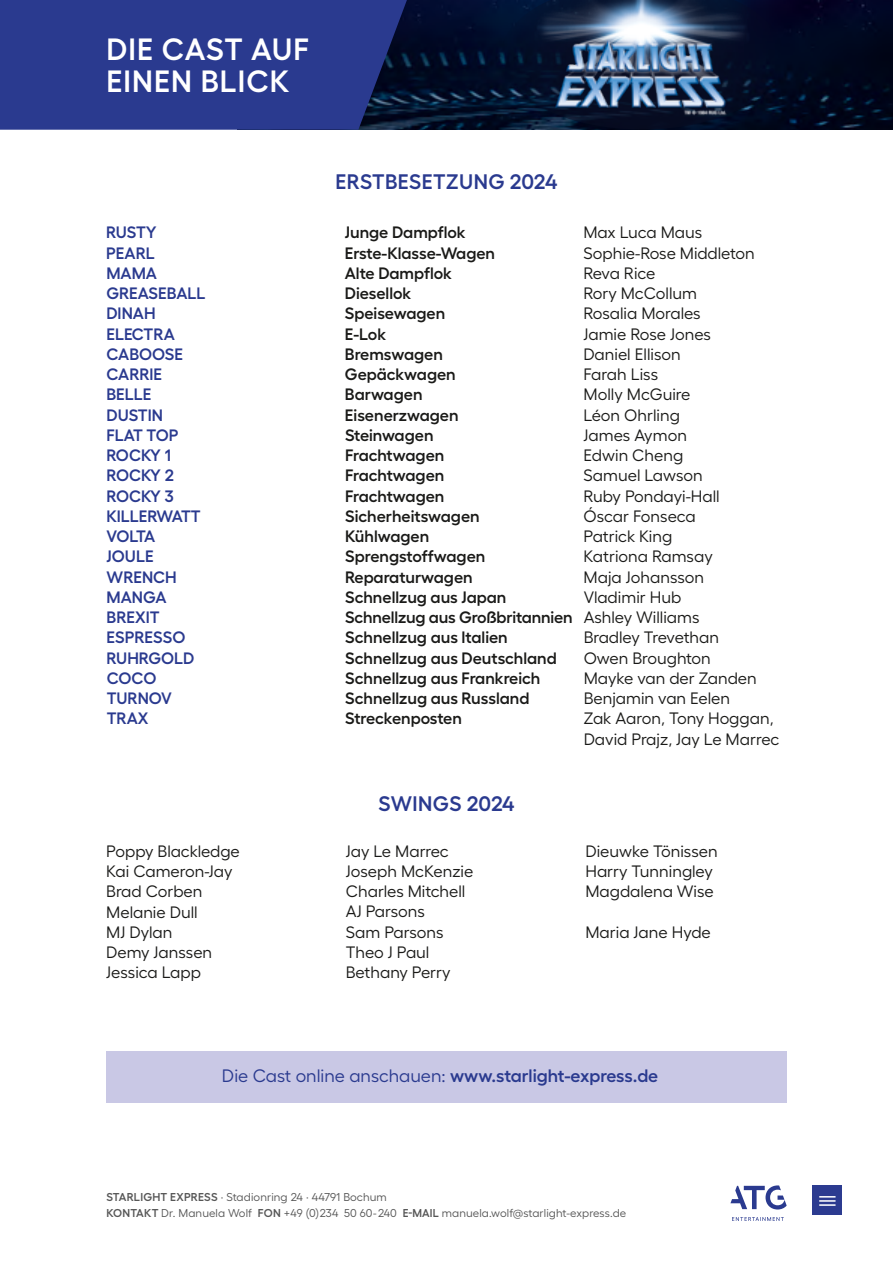
<style>
.page{position:relative;width:893px;height:1263px;background:#fff}
.page>*{position:absolute;margin:0;border:0;box-sizing:border-box;transform-origin:0 0}
.t1{font:600 30.75px/32.2px "Fellix";letter-spacing:.035em;color:#fff}
.t2{font:600 21px "Fellix";letter-spacing:.02em;color:#2a3a8f}
.t3{font:600 18px "Fellix";color:#2a3a8f}
.t4{font:16.5px/20.2px "Fellix";color:#1a1a18}
.t5{font:600 16.5px "Fellix";color:#1a1a18}
.t6{font:600 16.5px "Fellix";color:#2a3a8f}
.t7{font:16.5px "Fellix";letter-spacing:-.02em;color:#1a1a18}
.t8{font:11.4px/15.8px "Fellix";letter-spacing:.01em;color:#565656}
.s1{font-weight:400}
.s2{font-weight:600}
</style>
<div class="page">
<div style="left:812px;top:1185px;width:30px;height:30px;background:#2c3b90"></div>
<svg style="left:819px;top:1196px;width:17px;height:10px"></svg>
<svg style="left:730px;top:1185px;width:57px;height:24px"></svg>
<svg style="left:732px;top:1217px;width:52px;height:4px"></svg>
<img style="left:412px;top:0;width:481px;height:130px">
<svg style="left:501px;top:0;width:282px;height:130px;background:#020e29"></svg>
<svg style="left:0;top:0;width:412px;height:130px;background:#273788"></svg>
<img style="left:525px;top:0;width:234px;height:127px">
<div style="left:106px;top:1051px;width:681px;height:51px;background:#c9c8e5"></div>
<h1 class="t1" style="left:106px;top:30px;width:204px">DIE CAST AUF<br>EINEN BLICK</h1>
<p class="t2" style="left:335px;top:165px;width:224px">ERSTBESETZUNG 2024</p>
<p class="t6" style="left:106px;top:220px;width:52px">RUSTY</p>
<p class="t5" style="left:345px;top:220px;width:122px">Junge Dampflok</p>
<p class="t4" style="left:583px;top:221px;width:120px">Max Luca Maus</p>
<p class="t6" style="left:106px;top:240px;width:50px">PEARL</p>
<p class="t5" style="left:345px;top:240px;width:152px">Erste-Klasse-Wagen</p>
<p class="t4" style="left:583px;top:241px;width:173px">Sophie-Rose Middleton</p>
<p class="t6" style="left:106px;top:260px;width:52px">MAMA</p>
<p class="t5" style="left:345px;top:260px;width:109px">Alte Dampflok</p>
<p class="t7" style="left:583px;top:260px;width:74px">Reva Rice</p>
<p class="t6" style="left:106px;top:280px;width:101px">GREASEBALL</p>
<p class="t5" style="left:345px;top:280px;width:68px">Diesellok</p>
<p class="t4" style="left:583px;top:282px;width:115px">Rory McCollum</p>
<p class="t6" style="left:106px;top:301px;width:51px">DINAH</p>
<p class="t5" style="left:345px;top:301px;width:102px">Speisewagen</p>
<p class="t4" style="left:583px;top:302px;width:119px">Rosalia Morales</p>
<p class="t6" style="left:106px;top:321px;width:70px">ELECTRA</p>
<p class="t5" style="left:345px;top:321px;width:43px">E-Lok</p>
<p class="t4" style="left:583px;top:322px;width:129px">Jamie Rose Jones</p>
<p class="t6" style="left:106px;top:341px;width:78px">CABOOSE</p>
<p class="t5" style="left:345px;top:341px;width:99px">Bremswagen</p>
<p class="t4" style="left:583px;top:342px;width:99px">Daniel Ellison</p>
<p class="t6" style="left:106px;top:361px;width:57px">CARRIE</p>
<p class="t5" style="left:345px;top:361px;width:112px">Gepäckwagen</p>
<p class="t4" style="left:583px;top:362px;width:76px">Farah Liss</p>
<p class="t6" style="left:106px;top:381px;width:46px">BELLE</p>
<p class="t5" style="left:345px;top:381px;width:79px">Barwagen</p>
<p class="t4" style="left:583px;top:383px;width:108px">Molly McGuire</p>
<p class="t6" style="left:106px;top:402px;width:58px">DUSTIN</p>
<p class="t5" style="left:345px;top:402px;width:115px">Eisenerzwagen</p>
<p class="t4" style="left:583px;top:403px;width:98px">Léon Ohrling</p>
<p class="t6" style="left:106px;top:422px;width:74px">FLAT TOP</p>
<p class="t5" style="left:345px;top:422px;width:90px">Steinwagen</p>
<p class="t4" style="left:583px;top:423px;width:105px">James Aymon</p>
<p class="t6" style="left:106px;top:442px;width:66px">ROCKY 1</p>
<p class="t5" style="left:345px;top:442px;width:101px">Frachtwagen</p>
<p class="t4" style="left:583px;top:443px;width:101px">Edwin Cheng</p>
<p class="t6" style="left:106px;top:462px;width:69px">ROCKY 2</p>
<p class="t5" style="left:345px;top:462px;width:101px">Frachtwagen</p>
<p class="t4" style="left:584px;top:464px;width:121px">Samuel Lawson</p>
<p class="t6" style="left:107px;top:483px;width:69px">ROCKY 3</p>
<p class="t5" style="left:345px;top:483px;width:101px">Frachtwagen</p>
<p class="t4" style="left:584px;top:484px;width:138px">Ruby Pondayi-Hall</p>
<p class="t6" style="left:107px;top:503px;width:96px">KILLERWATT</p>
<p class="t5" style="left:345px;top:503px;width:136px">Sicherheitswagen</p>
<p class="t4" style="left:584px;top:504px;width:114px">Óscar Fonseca</p>
<p class="t6" style="left:107px;top:523px;width:50px">VOLTA</p>
<p class="t5" style="left:345px;top:523px;width:86px">Kühlwagen</p>
<p class="t4" style="left:584px;top:524px;width:90px">Patrick King</p>
<p class="t6" style="left:107px;top:543px;width:49px">JOULE</p>
<p class="t5" style="left:345px;top:543px;width:142px">Sprengstoffwagen</p>
<p class="t4" style="left:584px;top:545px;width:131px">Katriona Ramsay</p>
<p class="t6" style="left:107px;top:564px;width:72px">WRENCH</p>
<p class="t5" style="left:345px;top:564px;width:129px">Reparaturwagen</p>
<p class="t4" style="left:584px;top:565px;width:122px">Maja Johansson</p>
<p class="t6" style="left:107px;top:584px;width:62px">MANGA</p>
<p class="t5" style="left:345px;top:584px;width:163px">Schnellzug aus Japan</p>
<p class="t4" style="left:584px;top:585px;width:99px">Vladimir Hub</p>
<p class="t6" style="left:107px;top:604px;width:54px">BREXIT</p>
<p class="t5" style="left:345px;top:604px;width:356px">Schnellzug aus Großbritannien <span class="s1">Ashley Williams</span></p>
<p class="t6" style="left:107px;top:624px;width:80px">ESPRESSO</p>
<p class="t5" style="left:345px;top:624px;width:164px">Schnellzug aus Italien</p>
<p class="t4" style="left:584px;top:626px;width:137px">Bradley Trevethan</p>
<p class="t6" style="left:107px;top:645px;width:89px">RUHRGOLD</p>
<p class="t5" style="left:345px;top:645px;width:213px">Schnellzug aus Deutschland</p>
<p class="t4" style="left:584px;top:646px;width:129px">Owen Broughton</p>
<p class="t6" style="left:107px;top:665px;width:51px">COCO</p>
<p class="t5" style="left:345px;top:665px;width:197px">Schnellzug aus Frankreich</p>
<p class="t4" style="left:584px;top:666px;width:175px">Mayke van der Zanden</p>
<p class="t6" style="left:107px;top:685px;width:67px">TURNOV</p>
<p class="t5" style="left:345px;top:685px;width:186px">Schnellzug aus Russland</p>
<p class="t4" style="left:584px;top:686px;width:148px">Benjamin van Eelen</p>
<p class="t6" style="left:107px;top:705px;width:43px">TRAX</p>
<p class="t5" style="left:345px;top:705px;width:118px">Streckenposten</p>
<p class="t4" style="left:584px;top:707px;width:197px">Zak Aaron, Tony Hoggan,<br>David Prajz, Jay Le Marrec</p>
<p class="t2" style="left:378px;top:787px;width:138px">SWINGS 2024</p>
<p class="t4" style="left:106px;top:839px;width:135px">Poppy Blackledge<br>Kai Cameron-Jay<br>Brad Corben<br>Melanie Dull<br>MJ Dylan<br>Demy Janssen<br>Jessica Lapp</p>
<p class="t4" style="left:346px;top:839px;width:129px">Jay Le Marrec<br>Joseph McKenzie<br>Charles Mitchell<br>AJ Parsons<br>Sam Parsons<br>Theo J Paul<br>Bethany Perry</p>
<p class="t4" style="left:585px;top:839px;width:134px">Dieuwke Tönissen<br>Harry Tunningley<br>Magdalena Wise</p>
<p class="t4" style="left:585px;top:920px;width:127px">Maria Jane Hyde</p>
<p class="t3" style="left:222px;top:1061px;width:438px"><span class="s1">Die Cast online anschauen:</span> www.starlight-express.de</p>
<p class="t8" style="left:106px;top:1188px;width:521px"><span class="s2">STARLIGHT EXPRESS</span> · Stadionring 24 · 44791 Bochum<br><span class="s2">KONTAKT</span> Dr. Manuela Wolf <span class="s2">FON</span> +49 (0) 234 50 60-240 <span class="s2">E-MAIL</span> manuela.wolf@starlight-express.de</p>
</div>
